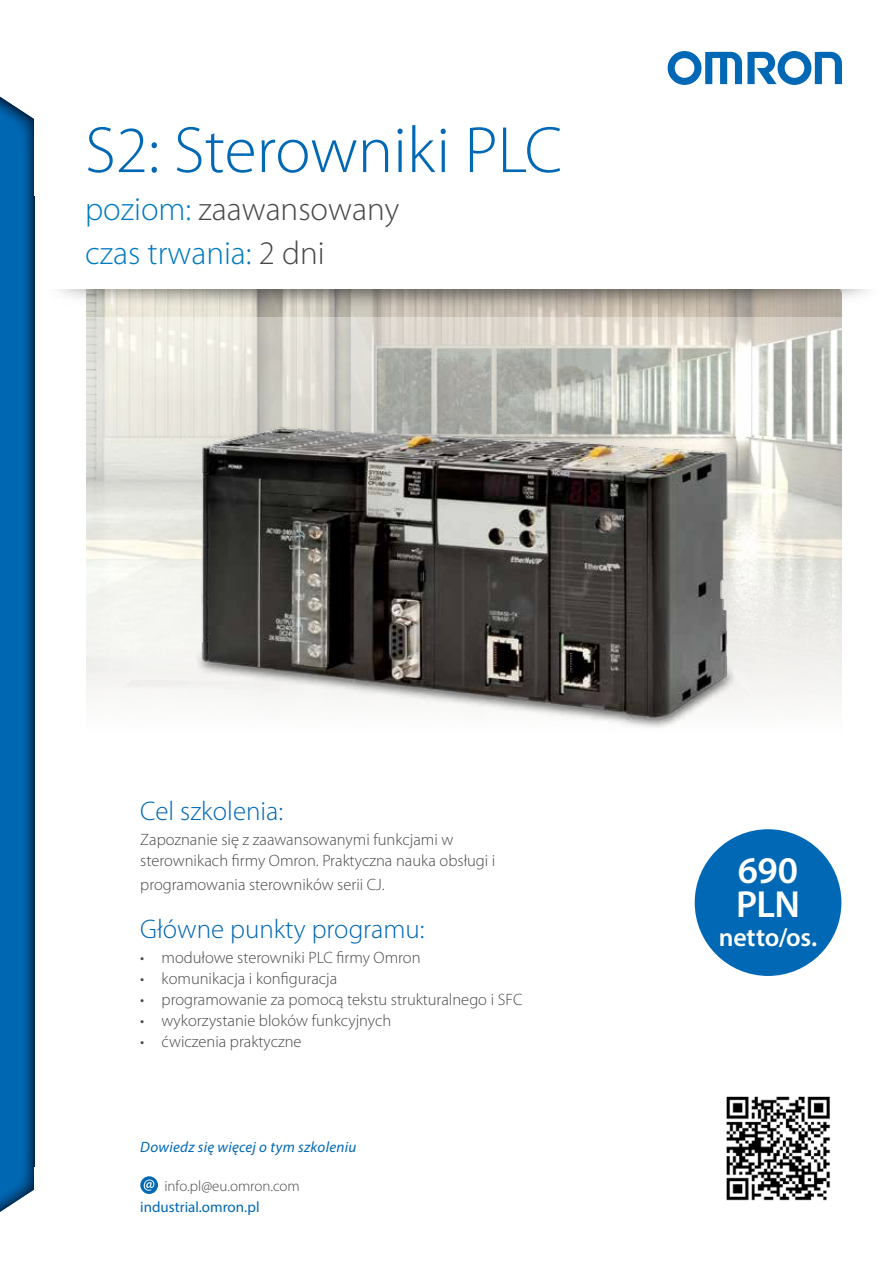
<style>
.page{position:relative;width:893px;height:1263px;background:#fff}
.page>*{position:absolute;margin:0;border:0;box-sizing:border-box;transform-origin:0 0}
.t1{font:300 66px "Myriad Pro";color:#0068b4}
.t2{font:600 37.8px/34.5px "Myriad Pro";letter-spacing:-.02em;color:#fff}
.t3{font:300 33px/43.2px "Myriad Pro";color:#007ac0}
.t4{font:300 27px "Myriad Pro";color:#0068b4}
.t5{font:600 25.8px "Myriad Pro";letter-spacing:-.005em;color:#fff}
.t6{font:300 16.5px/21px "Myriad Pro";color:#484847}
.t7{font:italic 15px "Myriad Pro";letter-spacing:.015em;color:#0068b4}
.t8{font:300 15px "Myriad Pro";letter-spacing:-.005em;color:#484847}
.t9{font:15px "Myriad Pro";color:#0068b4}
.s1{color:#484847}
</style>
<div class="page">
<img style="left:86px;top:316px;width:756px;height:384px">
<img style="left:141px;top:394px;width:655px;height:334px">
<img style="left:0;top:97px;width:34px;height:1115px">
<img style="left:59px;top:289px;width:809px;height:27px">
<svg style="left:668px;top:51px;width:174px;height:34px"></svg>
<svg style="left:140px;top:1176px;width:18px;height:18px"></svg>
<svg style="left:144px;top:1179px;width:10px;height:12px"></svg>
<div style="left:695px;top:829px;width:146px;height:147px;background:#0068b4;border-radius:50%"></div>
<img style="left:726px;top:1096px;width:104px;height:105px">
<h1 class="t1" style="left:85px;top:114px;width:479px">S2: Sterowniki PLC</h1>
<h3 class="t3" style="left:85px;top:188px;width:316px">poziom: <span class="s1">zaawansowany </span>czas trwania: <span class="s1">2 dni</span></h3>
<h3 class="t4" style="left:140px;top:796px;width:144px">Cel szkolenia:</h3>
<p class="t6" style="left:140px;top:829px;width:356px">Zapoznanie się z zaawansowanymi funkcjami w sterownikach firmy Omron. Praktyczna nauka obsługi i</p>
<p class="t6" style="left:140px;top:874px;width:246px">programowania sterowników serii CJ.</p>
<h3 class="t4" style="left:140px;top:914px;width:286px">Główne punkty programu:</h3>
<p class="t6" style="left:140px;top:947px;width:282px">• modułowe sterowniki PLC firmy Omron</p>
<p class="t6" style="left:140px;top:968px;width:198px">• komunikacja i konfiguracja</p>
<p class="t6" style="left:140px;top:989px;width:384px">• programowanie za pomocą tekstu strukturalnego i SFC</p>
<p class="t6" style="left:140px;top:1010px;width:252px">• wykorzystanie bloków funkcyjnych</p>
<p class="t6" style="left:140px;top:1031px;width:163px">• ćwiczenia praktyczne</p>
<p class="t7" style="left:140px;top:1138px;width:218px">Dowiedz się więcej o tym szkoleniu</p>
<p class="t8" style="left:165px;top:1178px;width:137px">info.pl@eu.omron.com</p>
<p class="t9" style="left:140px;top:1198px;width:121px">industrial.omron.pl</p>
<h2 class="t2" style="left:736px;top:852px;width:66px">690<br>PLN</h2>
<h3 class="t5" style="left:719px;top:920px;width:100px">netto/os.</h3>
</div>
